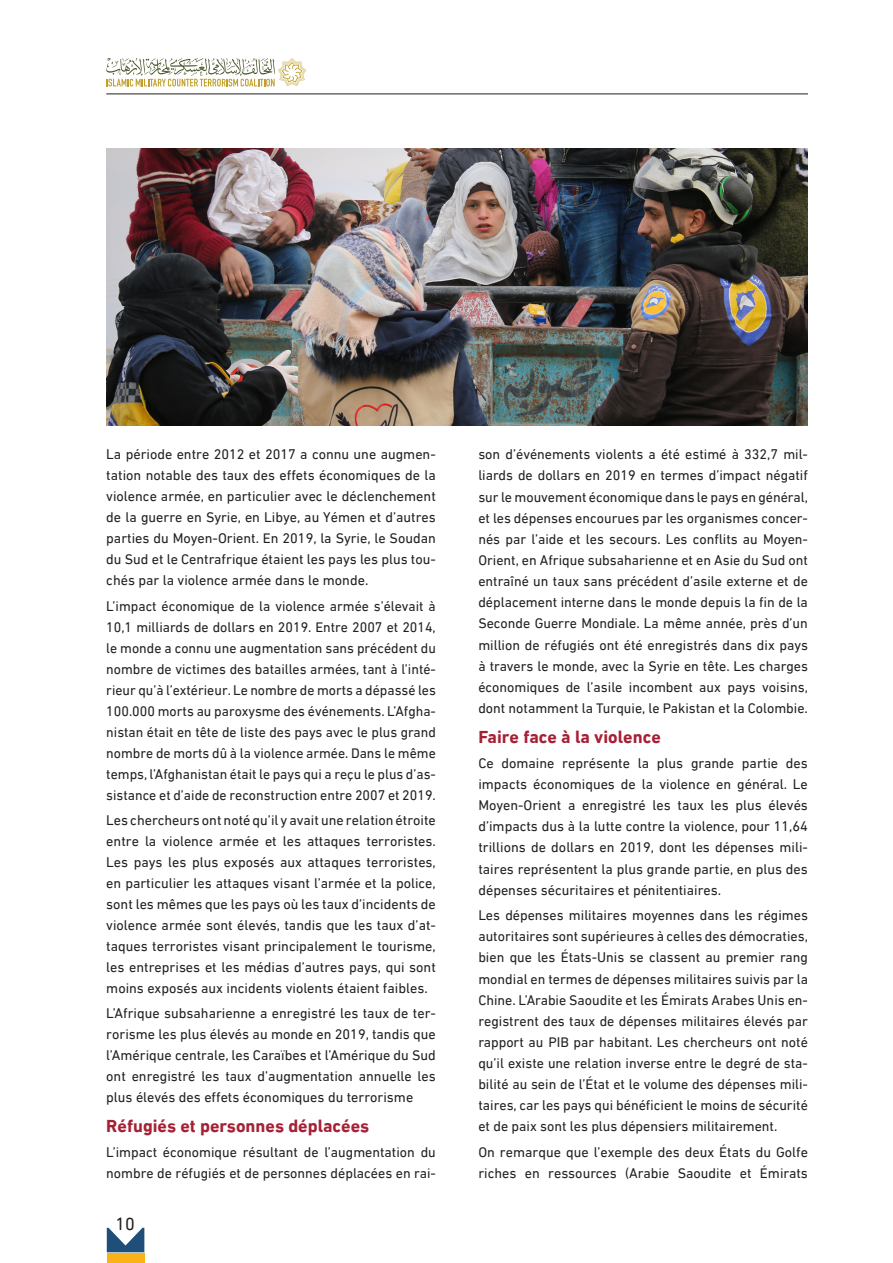
<style>
.page{position:relative;width:893px;height:1263px;background:#fff}
.page>*{position:absolute;margin:0;border:0;box-sizing:border-box;transform-origin:0 0}
.t1{font:700 18px "DIN Next LT Arabic";color:#a62035}
.t2{font:18px "DIN Next LTW23";color:#231f20}
.t3{font:14.25px/21.1px "DIN Next LTW23";color:#231f20;text-align:justify}
</style>
<div class="page">
<hr style="left:106px;top:94px;width:702px;height:1px;background:#231f20">
<svg style="left:106px;top:58px;width:200px;height:28px"></svg>
<div style="left:107px;top:1254px;width:37px;height:9px;background:#f9b317"></div>
<svg style="left:107px;top:1228px;width:37px;height:24px"></svg>
<img style="left:106px;top:149px;width:702px;height:276px">
<p class="t3" style="left:106px;top:444px;width:331px">La période entre 2012 et 2017 a connu une augmen&shy;tation notable des taux des effets économiques de la violence armée, en particulier avec le déclenchement de la guerre en Syrie, en Libye, au Yémen et d’autres parties du Moyen-Orient. En 2019, la Syrie, le Soudan du Sud et le Centrafrique étaient les pays les plus tou&shy;chés par la violence armée dans le monde.</p>
<p class="t3" style="left:106px;top:595px;width:331px">L’impact économique de la violence armée s’élevait à 10,1 milliards de dollars en 2019. Entre 2007 et 2014, le monde a connu une augmentation sans précédent du nombre de victimes des batailles armées, tant à l’inté&shy;rieur qu’à l’extérieur. Le nombre de morts a dépassé les 100.000 morts au paroxysme des événements. L’Afgha&shy;nistan était en tête de liste des pays avec le plus grand nombre de morts dû à la violence armée. Dans le même temps, l’Afghanistan était le pays qui a reçu le plus d’as&shy;sistance et d’aide de reconstruction entre 2007 et 2019.</p>
<p class="t3" style="left:106px;top:809px;width:331px">Les chercheurs ont noté qu’il y avait une relation étroite entre la violence armée et les attaques terroristes.<br>Les pays les plus exposés aux attaques terroristes, en particulier les attaques visant l’armée et la police, sont les mêmes que les pays où les taux d’incidents de violence armée sont élevés, tandis que les taux d’at&shy;taques terroristes visant principalement le tourisme, les entreprises et les médias d’autres pays, qui sont moins exposés aux incidents violents étaient faibles.</p>
<p class="t3" style="left:106px;top:1003px;width:331px">L’Afrique subsaharienne a enregistré les taux de ter&shy;rorisme les plus élevés au monde en 2019, tandis que l’Amérique centrale, les Caraïbes et l’Amérique du Sud ont enregistré les taux d’augmentation annuelle les plus élevés des effets économiques du terrorisme</p>
<p class="t1" style="left:106px;top:1115px;width:265px">Réfugiés et personnes déplacées</p>
<p class="t3" style="left:106px;top:1141px;width:331px">L’impact économique résultant de l’augmentation du nombre de réfugiés et de personnes déplacées en rai-</p>
<p class="t2" style="left:116px;top:1213px;width:21px">10</p>
<p class="t3" style="left:478px;top:444px;width:331px">son d’événements violents a été estimé à 332,7 mil&shy;liards de dollars en 2019 en termes d’impact négatif sur le mouvement économique dans le pays en général, et les dépenses encourues par les organismes concer&shy;nés par l’aide et les secours. Les conflits au Moyen-Orient, en Afrique subsaharienne et en Asie du Sud ont entraîné un taux sans précédent d’asile externe et de déplacement interne dans le monde depuis la fin de la Seconde Guerre Mondiale. La même année, près d’un million de réfugiés ont été enregistrés dans dix pays à travers le monde, avec la Syrie en tête. Les charges économiques de l’asile incombent aux pays voisins, dont notamment la Turquie, le Pakistan et la Colombie.</p>
<p class="t1" style="left:478px;top:726px;width:184px">Faire face à la violence</p>
<p class="t3" style="left:478px;top:752px;width:331px">Ce domaine représente la plus grande partie des impacts économiques de la violence en général. Le Moyen-Orient a enregistré les taux les plus élevés d’impacts dus à la lutte contre la violence, pour 11,64 trillions de dollars en 2019, dont les dépenses mili&shy;taires représentent la plus grande partie, en plus des dépenses sécuritaires et pénitentiaires.</p>
<p class="t3" style="left:478px;top:905px;width:331px">Les dépenses militaires moyennes dans les régimes autoritaires sont supérieures à celles des démocraties, bien que les États-Unis se classent au premier rang mondial en termes de dépenses militaires suivis par la Chine. L’Arabie Saoudite et les Émirats Arabes Unis en&shy;registrent des taux de dépenses militaires élevés par rapport au PIB par habitant. Les chercheurs ont noté qu’il existe une relation inverse entre le degré de sta&shy;bilité au sein de l’État et le volume des dépenses mili&shy;taires, car les pays qui bénéficient le moins de sécurité et de paix sont les plus dépensiers militairement.</p>
<p class="t3" style="left:478px;top:1141px;width:331px">On remarque que l’exemple des deux États du Golfe riches en ressources (Arabie Saoudite et Émirats</p>
</div>
